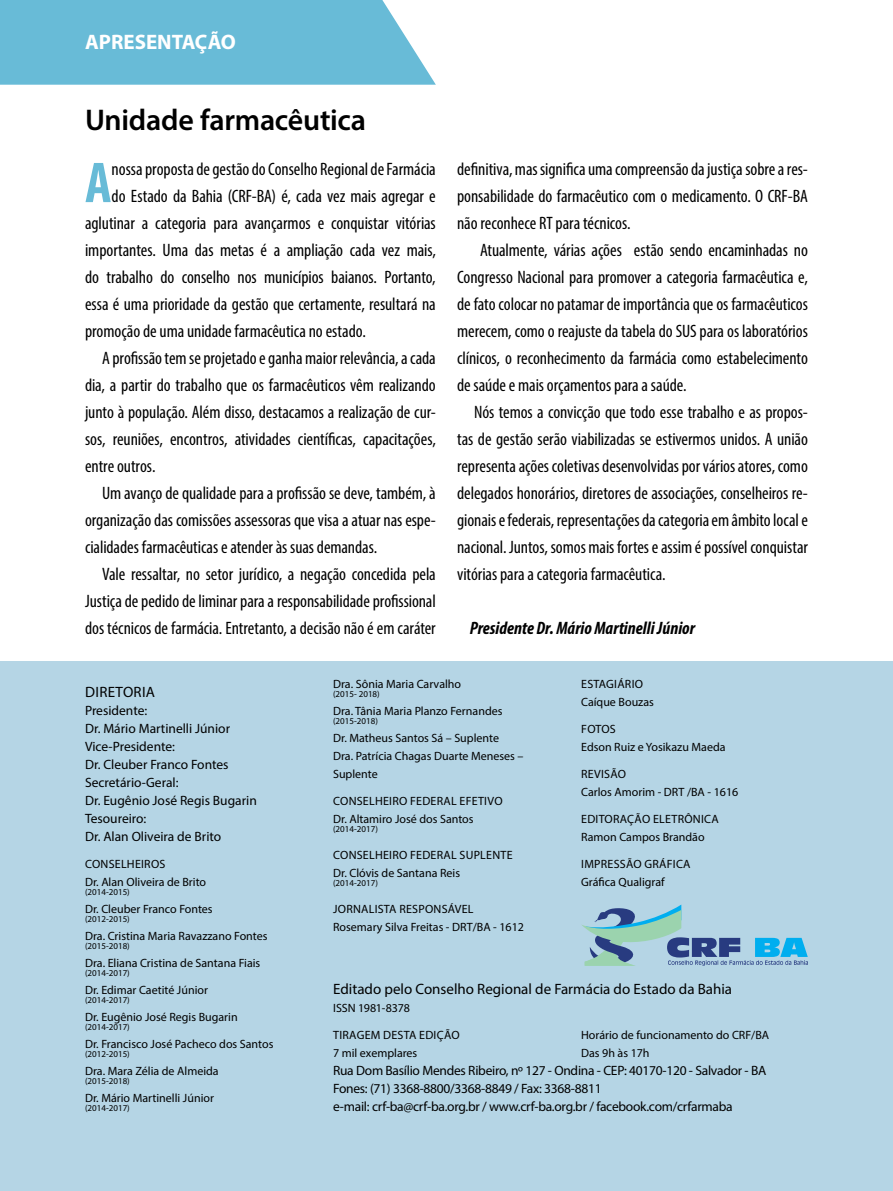
<style>
.page{position:relative;width:893px;height:1191px;background:#fff}
.page>*{position:absolute;margin:0;border:0;box-sizing:border-box;transform-origin:0 0}
.t1{font:700 condensed 58.05px "Myriad Pro";color:#68bbd7}
.t2{font:600 30px "Myriad Pro";letter-spacing:-.01em;color:#000}
.t3{font:700 21px "Myriad Pro";color:#fff}
.t4{font:condensed 18px/27px "Myriad Pro";letter-spacing:-.005em;color:#000;text-align:justify}
.t5{font:italic 700 condensed 18px "Myriad Pro";color:#000}
.t6{font:15px "Myriad Pro";color:#000}
.t7{font:15px "Myriad Pro";letter-spacing:.02em;color:#000}
.t8{font:13.5px/18px "Myriad Pro";letter-spacing:-.02em;color:#000}
.t9{font:13.5px/18px "Myriad Pro";color:#000}
.t10{font:12px/18px "Myriad Pro";color:#000}
.t11{font:12px/18px "Myriad Pro";letter-spacing:.02em;color:#000}
.t12{font:9px "Myriad Pro";color:#000}
</style>
<div class="page">
<div style="left:0;top:661px;width:893px;height:530px;background:#b5d5e5"></div>
<svg style="left:0;top:0;width:436px;height:85px;background:#71bfd9"></svg>
<svg style="left:582px;top:904px;width:226px;height:62px"></svg>
<p class="t3" style="left:85px;top:28px;width:152px">APRESENTAÇÃO</p>
<h2 class="t2" style="left:85px;top:101px;width:283px">Unidade farmacêutica</h2>
<h1 class="t1" style="left:85px;top:146px;width:28px">A</h1>
<p class="t4" style="left:112px;top:155px;width:326px">nossa proposta de gestão do Conselho Regional de Farmácia</p>
<p class="t4" style="left:112px;top:182px;width:326px">do Estado da Bahia (CRF-BA) é, cada vez mais agregar e</p>
<p class="t4" style="left:85px;top:209px;width:352px">aglutinar a categoria para avançarmos e conquistar vitórias</p>
<p class="t4" style="left:85px;top:236px;width:352px">importantes. Uma das metas é a ampliação cada vez mais,</p>
<p class="t4" style="left:85px;top:263px;width:352px">do trabalho do conselho nos municípios baianos. Portanto,</p>
<p class="t4" style="left:85px;top:290px;width:352px">essa é uma prioridade da gestão que certamente, resultará na</p>
<p class="t4" style="left:85px;top:317px;width:282px">promoção de uma unidade farmacêutica no estado.</p>
<p class="t4" style="left:102px;top:344px;width:335px">A profissão tem se projetado e ganha maior relevância, a cada</p>
<p class="t4" style="left:85px;top:371px;width:352px">dia, a partir do trabalho que os farmacêuticos vêm realizando</p>
<p class="t4" style="left:85px;top:398px;width:352px">junto à população. Além disso, destacamos a realização de cur-</p>
<p class="t4" style="left:85px;top:425px;width:352px">sos, reuniões, encontros, atividades científicas, capacitações,</p>
<p class="t4" style="left:85px;top:452px;width:72px">entre outros.</p>
<p class="t4" style="left:102px;top:479px;width:335px">Um avanço de qualidade para a profissão se deve, também, à</p>
<p class="t4" style="left:85px;top:506px;width:352px">organização das comissões assessoras que visa a atuar nas espe-</p>
<p class="t4" style="left:85px;top:533px;width:294px">cialidades farmacêuticas e atender às suas demandas.</p>
<p class="t4" style="left:102px;top:560px;width:335px">Vale ressaltar, no setor jurídico, a negação concedida pela</p>
<p class="t4" style="left:85px;top:587px;width:352px">Justiça de pedido de liminar para a responsabilidade profissional</p>
<p class="t4" style="left:85px;top:614px;width:352px">dos técnicos de farmácia. Entretanto, a decisão não é em caráter</p>
<p class="t4" style="left:457px;top:155px;width:352px">definitiva, mas significa uma compreensão da justiça sobre a res&shy;ponsabilidade do farmacêutico com o medicamento. O CRF-BA não reconhece RT para técnicos.</p>
<p class="t4" style="left:457px;top:236px;width:352px;text-indent:23px">Atualmente, várias ações estão sendo encaminhadas no Congresso Nacional para promover a categoria farmacêutica e, de fato colocar no patamar de importância que os farmacêuticos merecem, como o reajuste da tabela do SUS para os laboratórios clínicos, o reconhecimento da farmácia como estabelecimento de saúde e mais orçamentos para a saúde.</p>
<p class="t4" style="left:457px;top:398px;width:352px;text-indent:17px">Nós temos a convicção que todo esse trabalho e as propos&shy;tas de gestão serão viabilizadas se estivermos unidos. A união representa ações coletivas desenvolvidas por vários atores, como delegados honorários, diretores de associações, conselheiros re&shy;gionais e federais, representações da categoria em âmbito local e nacional. Juntos, somos mais fortes e assim é possível conquistar vitórias para a categoria farmacêutica.</p>
<p class="t5" style="left:470px;top:617px;width:227px">Presidente Dr. Mário Martinelli Júnior</p>
<p class="t7" style="left:85px;top:683px;width:71px">Diretoria</p>
<p class="t9" style="left:85px;top:701px;width:173px">Presidente:<br>Dr. Mário Martinelli Júnior<br>Vice-Presidente:<br>Dr. Cleuber Franco Fontes<br>Secretário-Geral:<br>Dr. Eugênio José Regis Bugarin<br>Tesoureiro:<br>Dr. Alan Oliveira de Brito</p>
<p class="t11" style="left:85px;top:855px;width:123px">Conselheiros<br>Dr. Alan Oliveira de Brito</p>
<p class="t12" style="left:85px;top:886px;width:46px">(2014-2015)</p>
<p class="t10" style="left:85px;top:900px;width:129px">Dr. Cleuber Franco Fontes</p>
<p class="t12" style="left:85px;top:913px;width:46px">(2012-2015)</p>
<p class="t10" style="left:85px;top:927px;width:184px">Dra. Cristina Maria Ravazzano Fontes</p>
<p class="t12" style="left:85px;top:940px;width:46px">(2015-2018)</p>
<p class="t10" style="left:85px;top:954px;width:177px">Dra. Eliana Cristina de Santana Fiais</p>
<p class="t12" style="left:85px;top:967px;width:46px">(2014-2017)</p>
<p class="t10" style="left:85px;top:981px;width:124px">Dr. Edimar Caetité Júnior</p>
<p class="t12" style="left:85px;top:994px;width:46px">(2014-2017)</p>
<p class="t10" style="left:85px;top:1008px;width:154px">Dr. Eugênio José Regis Bugarin</p>
<p class="t12" style="left:85px;top:1021px;width:46px">(2014-2017)</p>
<p class="t10" style="left:85px;top:1035px;width:190px">Dr. Francisco José Pacheco dos Santos</p>
<p class="t12" style="left:85px;top:1048px;width:46px">(2012-2015)</p>
<p class="t10" style="left:85px;top:1062px;width:135px">Dra. Mara Zélia de Almeida</p>
<p class="t12" style="left:85px;top:1075px;width:46px">(2015-2018)</p>
<p class="t10" style="left:85px;top:1089px;width:130px">Dr. Mário Martinelli Júnior</p>
<p class="t12" style="left:85px;top:1102px;width:46px">(2014-2017)</p>
<p class="t10" style="left:333px;top:675px;width:130px">Dra. Sônia Maria Carvalho</p>
<p class="t12" style="left:333px;top:688px;width:48px">(2015- 2018)</p>
<p class="t10" style="left:333px;top:702px;width:171px">Dra. Tânia Maria Planzo Fernandes</p>
<p class="t12" style="left:333px;top:715px;width:46px">(2015-2018)</p>
<p class="t10" style="left:333px;top:729px;width:192px">Dr. Matheus Santos Sá – Suplente<br>Dra. Patrícia Chagas Duarte Meneses –<br>Suplente</p>
<p class="t11" style="left:333px;top:792px;width:171px">Conselheiro Federal Efetivo<br>Dr. Altamiro José dos Santos</p>
<p class="t12" style="left:333px;top:823px;width:46px">(2014-2017)</p>
<p class="t11" style="left:333px;top:846px;width:181px">Conselheiro Federal Suplente<br>Dr. Clóvis de Santana Reis</p>
<p class="t12" style="left:333px;top:877px;width:46px">(2014-2017)</p>
<p class="t10" style="left:333px;top:900px;width:192px">Jornalista responsável<br>Rosemary Silva Freitas - DRT/BA - 1612</p>
<p class="t10" style="left:581px;top:675px;width:74px">EstagiáriO<br>Caíque Bouzas</p>
<p class="t10" style="left:581px;top:720px;width:146px">f otos<br>Edson Ruiz e Yosikazu Maeda</p>
<p class="t10" style="left:581px;top:765px;width:159px">Revisão<br>Carlos Amorim - DRT /BA - 1616</p>
<p class="t11" style="left:581px;top:810px;width:139px">Ed itoração eletrônica<br>Ramon Campos Brandão</p>
<p class="t11" style="left:581px;top:855px;width:111px">Impressão gráfica<br>Gráfica Qualigraf</p>
<p class="t6" style="left:333px;top:980px;width:401px">Editado pelo Conselho Regional de Farmácia do Estado da Bahia</p>
<p class="t10" style="left:333px;top:999px;width:78px">ISSN 1981-8378</p>
<p class="t11" style="left:333px;top:1026px;width:128px">Tiragem desta edição<br>7 mil exemplares</p>
<p class="t10" style="left:581px;top:1026px;width:189px">Horário de funcionamento do CRF/BA<br>Das 9h às 17h</p>
<p class="t8" style="left:333px;top:1061px;width:434px">Rua Dom Basílio Mendes Ribeiro, nº 127 - Ondina - CEP: 40170-120 - Salvador - BA<br>Fones: (71) 3368-8800/3368-8849 / Fax: 3368-8811<br>e-mail: crf-ba@crf-ba.org.br / www.crf-ba.org.br / facebook.com/crfarmaba</p>
</div>
